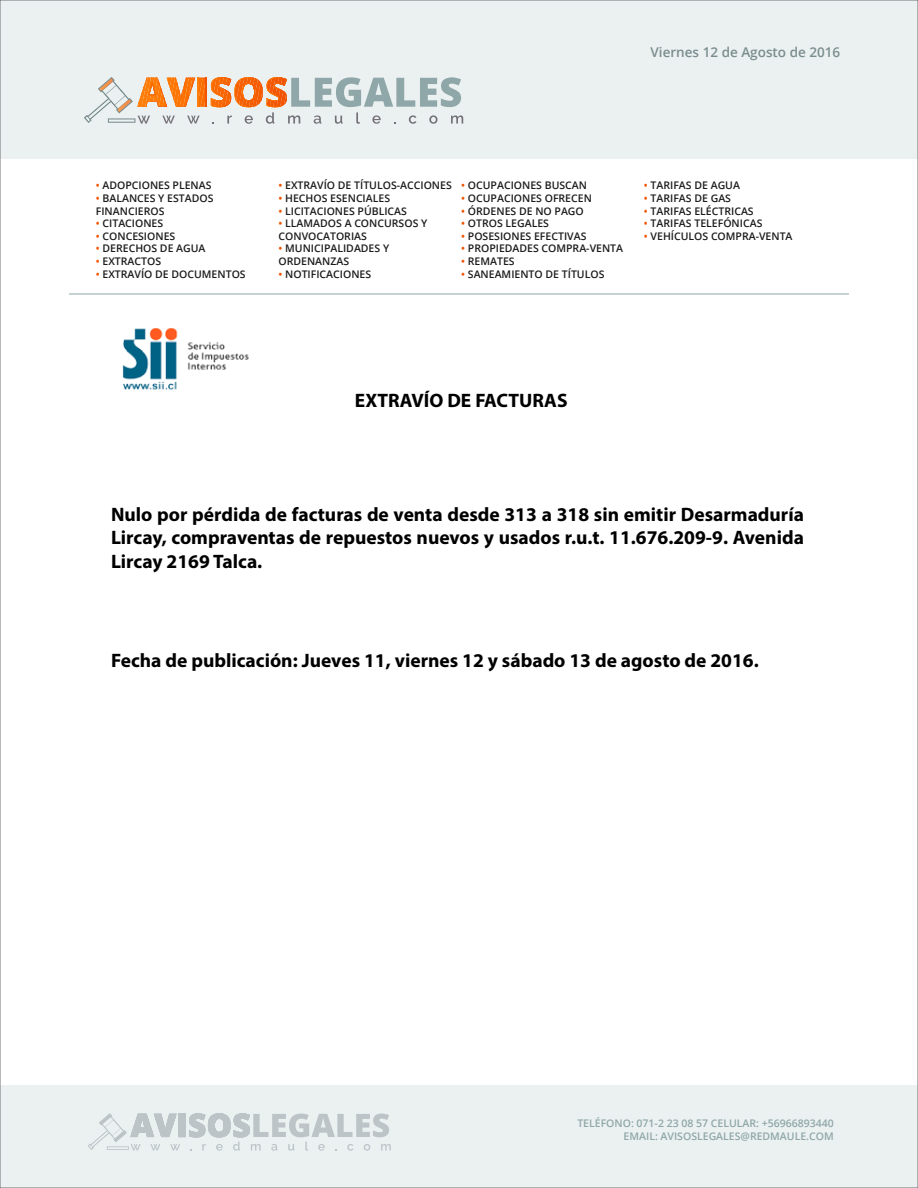
<style>
.page{position:relative;width:918px;height:1188px;background:#fff}
.page>*{position:absolute;margin:0;border:0;box-sizing:border-box;transform-origin:0 0}
.t1{font:700 19.5px/23.4px "Myriad Pro";color:#000;text-align:justify}
.t2{font:600 13.5px "Open Sans";color:#7a8d8e}
.t3{font:600 10.5px/12.6px "Open Sans";color:#1b1b1b}
.t4{font:600 10.5px/12.6px "Open Sans";color:#8fa7a8;text-align:right}
.s1{color:#f25300}
</style>
<div class="page">
<div style="left:0;top:0;width:918px;height:159px;background:#ebf0f1"></div>
<svg style="left:84px;top:77px;width:379px;height:47px"></svg>
<svg style="left:108px;top:118px;width:27px;height:5px"></svg>
<div style="left:0;top:1086px;width:918px;height:102px;background:#ebf0f1"></div>
<svg style="left:88px;top:1113px;width:303px;height:38px"></svg>
<svg style="left:107px;top:1146px;width:22px;height:4px"></svg>
<hr style="left:69px;top:294px;width:780px;height:1px;background:#8fa7a8">
<img style="left:122px;top:328px;width:127px;height:62px">
<p class="t2" style="left:651px;top:43px;width:191px">Viernes 12 de Agosto de 2016</p>
<p class="t3" style="left:96px;top:179px;width:117px"><span class="s1">•</span> ADOPCIONES PLENAS</p>
<p class="t3" style="left:96px;top:192px;width:119px"><span class="s1">•</span> BALANCES Y ESTADOS<br>FINANCIEROS</p>
<p class="t3" style="left:96px;top:217px;width:69px"><span class="s1">•</span> CITACIONES</p>
<p class="t3" style="left:96px;top:230px;width:81px"><span class="s1">•</span> CONCESIONES</p>
<p class="t3" style="left:96px;top:242px;width:111px"><span class="s1">•</span> DERECHOS DE AGUA</p>
<p class="t3" style="left:96px;top:255px;width:67px"><span class="s1">•</span> EXTRACTOS</p>
<p class="t3" style="left:96px;top:267px;width:151px"><span class="s1">•</span> EXTRAVÍO DE DOCUMENTOS</p>
<p class="t3" style="left:279px;top:179px;width:175px"><span class="s1">•</span> EXTRAVÍO DE TÍTULOS-ACCIONES</p>
<p class="t3" style="left:279px;top:192px;width:113px"><span class="s1">•</span> HECHOS ESENCIALES</p>
<p class="t3" style="left:279px;top:204px;width:130px"><span class="s1">•</span> LICITACIONES PÚBLICAS</p>
<p class="t3" style="left:279px;top:217px;width:150px"><span class="s1">•</span> LLAMADOS A CONCURSOS Y<br>CONVOCATORIAS</p>
<p class="t3" style="left:279px;top:242px;width:112px"><span class="s1">•</span> MUNICIPALIDADES Y<br>ORDENANZAS</p>
<p class="t3" style="left:279px;top:267px;width:94px"><span class="s1">•</span> NOTIFICACIONES</p>
<p class="t3" style="left:461px;top:179px;width:127px"><span class="s1">•</span> OCUPACIONES BUSCAN</p>
<p class="t3" style="left:461px;top:192px;width:132px"><span class="s1">•</span> OCUPACIONES OFRECEN</p>
<p class="t3" style="left:461px;top:204px;width:124px"><span class="s1">•</span> ÓRDENES DE NO PAGO</p>
<p class="t3" style="left:461px;top:217px;width:89px"><span class="s1">•</span> OTROS LEGALES</p>
<p class="t3" style="left:461px;top:230px;width:127px"><span class="s1">•</span> POSESIONES EFECTIVAS</p>
<p class="t3" style="left:461px;top:242px;width:163px"><span class="s1">•</span> PROPIEDADES COMPRA-VENTA</p>
<p class="t3" style="left:461px;top:255px;width:55px"><span class="s1">•</span> REMATES</p>
<p class="t3" style="left:461px;top:267px;width:145px"><span class="s1">•</span> SANEAMIENTO DE TÍTULOS</p>
<p class="t3" style="left:644px;top:179px;width:98px"><span class="s1">•</span> TARIFAS DE AGUA</p>
<p class="t3" style="left:644px;top:192px;width:89px"><span class="s1">•</span> TARIFAS DE GAS</p>
<p class="t3" style="left:644px;top:204px;width:111px"><span class="s1">•</span> TARIFAS ELÉCTRICAS</p>
<p class="t3" style="left:644px;top:217px;width:120px"><span class="s1">•</span> TARIFAS TELEFÓNICAS</p>
<p class="t3" style="left:644px;top:230px;width:150px"><span class="s1">•</span> VEHÍCULOS COMPRA-VENTA</p>
<h1 class="t1" style="left:355px;top:388px;width:214px">EXTRAVÍO DE FACTURAS</h1>
<h1 class="t1" style="left:111px;top:502px;width:695px">Nulo por pérdida de facturas de venta desde 313 a 318 sin emitir Desarmaduría Lircay, compraventas de repuestos nuevos y usados r.u.t. 11.676.209-9. Avenida Lircay 2169 Talca.</h1>
<h1 class="t1" style="left:111px;top:648px;width:649px">Fecha de publicación: Jueves 11, viernes 12 y sábado 13 de agosto de 2016.</h1>
<p class="t4" style="left:577px;top:1117px;width:258px">TELÉFONO: 071-2 23 08 57 CELULAR: +56966893440<br>EMAIL: AVISOSLEGALES@REDMAULE.COM</p>
</div>
